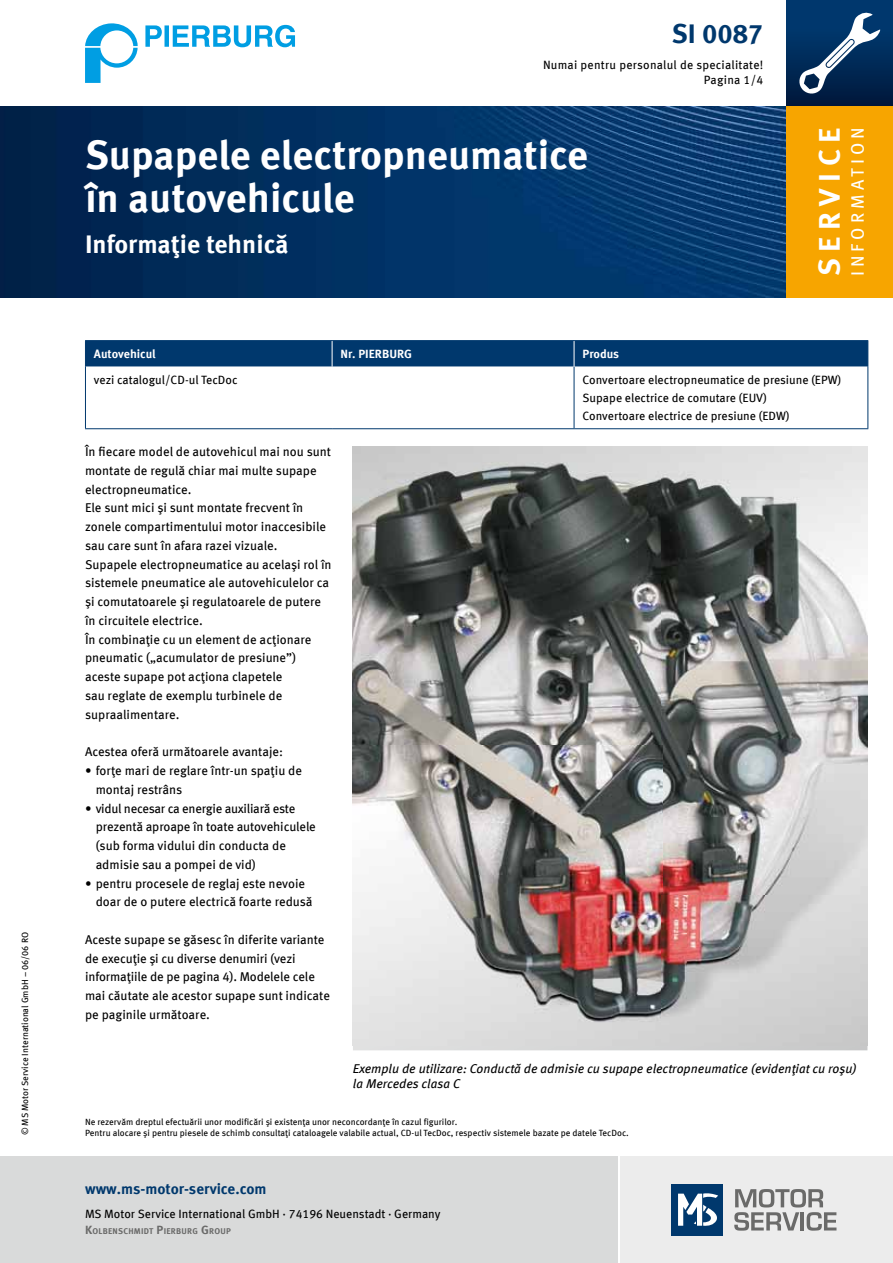
<style>
.page{position:relative;width:893px;height:1263px;background:#fff}
.page>*{position:absolute;margin:0;border:0;box-sizing:border-box;transform-origin:0 0}
.t1{font:700 40.5px/43.5px "Meta OFC";color:#fff}
.t2{font:700 30px "Meta OFC";letter-spacing:.225em;color:#fff}
.t3{font:700 27px "Meta OFC";color:#00386d}
.t4{font:700 25.5px "Meta OFC";color:#fff}
.t5{font:18px "Meta OFC";letter-spacing:.225em;color:#fff}
.t6{font:700 15px "Meta OFC";color:#00386d}
.t7{font:12.75px/18.8px "Meta OFC";letter-spacing:-.005em;color:#000}
.t8{font:italic 12.75px/15px "Meta OFC";color:#000}
.t9{font:12px/18px "Meta OFC";color:#000}
.t10{font:12px/15px "Meta OFC";letter-spacing:.02em;color:#000;text-align:right}
.t11{font:700 12px "Meta OFC";color:#fff}
.t12{font:9px/10.5px "Meta OFC";color:#000}
.t13{font:700 8.4px "Meta OFC";letter-spacing:.03em;color:#6a6a69}
.s1{font-size:12px}
</style>
<div class="page">
<img style="left:0;top:106px;width:787px;height:192px">
<div style="left:621px;top:1157px;width:272px;height:106px;background:#ececec"></div>
<div style="left:0;top:1157px;width:617px;height:106px;background:#d9dada"></div>
<div style="left:672px;top:1184px;width:51px;height:51px;background:#00386d"></div>
<svg style="left:678px;top:1193px;width:40px;height:33px"></svg>
<svg style="left:734px;top:1189px;width:102px;height:42px"></svg>
<svg style="left:85px;top:23px;width:53px;height:60px"></svg>
<svg style="left:145px;top:25px;width:150px;height:22px"></svg>
<img style="left:353px;top:446px;width:514px;height:600px">
<div style="left:787px;top:0;width:106px;height:106px;background:linear-gradient(to bottom,#003e78,#001a3f)"></div>
<svg style="left:798px;top:12px;width:82px;height:83px"></svg>
<div style="left:787px;top:106px;width:106px;height:192px;background:#f7a500"></div>
<hr style="left:85px;top:428px;width:247px;height:1px;background:#00386d">
<hr style="left:332px;top:428px;width:242px;height:1px;background:#00386d">
<hr style="left:85px;top:340px;width:247px;height:1px;background:#00386d">
<hr style="left:332px;top:340px;width:242px;height:1px;background:#00386d">
<hr style="left:574px;top:340px;width:294px;height:1px;background:#00386d">
<hr style="left:85px;top:367px;width:1px;height:61px;background:#00386d">
<hr style="left:574px;top:367px;width:1px;height:61px;background:#00386d">
<hr style="left:574px;top:428px;width:294px;height:1px;background:#00386d">
<div style="left:85px;top:341px;width:783px;height:26px;background:#00386d"></div>
<hr style="left:867px;top:367px;width:1px;height:61px;background:#00386d">
<p class="t12" style="left:20px;top:1135px;width:205px;rotate:-90deg">© MS Motor Service International GmbH – 06/06 RO</p>
<h3 class="t3" style="left:672px;top:16px;width:93px">SI 0087</h3>
<p class="t10" style="left:543px;top:57px;width:222px">Numai pentru personalul de specialitate!<br>Pagina 1/4</p>
<h1 class="t1" style="left:85px;top:133px;width:505px">Supapele electropneumatice în autovehicule</h1>
<h3 class="t4" style="left:85px;top:228px;width:205px">Informaţie tehnică</h3>
<h2 class="t2" style="left:810px;top:276px;width:150px;rotate:-90deg">SERVICE</h2>
<h3 class="t5" style="left:846px;top:276px;width:150px;rotate:-90deg">INFORMATION</h3>
<p class="t11" style="left:94px;top:346px;width:63px">Autovehicul</p>
<p class="t11" style="left:341px;top:346px;width:73px">Nr. PIERBURG</p>
<p class="t11" style="left:583px;top:346px;width:38px">Produs</p>
<p class="t9" style="left:94px;top:371px;width:145px">vezi catalogul/CD-ul TecDoc</p>
<p class="t9" style="left:583px;top:371px;width:260px">Convertoare electropneumatice de presiune (EPW)<br>Supape electrice de comutare (EuV)<br>Convertoare electrice de presiune (EDW)</p>
<p class="t7" style="left:85px;top:442px;width:248px">În fiecare model de autovehicul mai nou sunt montate de regulă chiar mai multe supape electropneumatice.<br>Ele sunt mici şi sunt montate frecvent în zonele compartimentului motor inaccesibile sau care sunt în afara razei vizuale.<br>Supapele electropneumatice au acelaşi rol în sistemele pneumatice ale autovehiculelor ca şi comutatoarele şi regulatoarele de putere în circuitele electrice.<br>În combinaţie cu un element de acţionare pneumatic („acumulator de presiune”) aceste supape pot acţiona clapetele<br>sau reglate de exemplu turbinele de supraalimentare.</p>
<p class="t7" style="left:85px;top:742px;width:199px">Acestea oferă următoarele avantaje:</p>
<p class="t7" style="left:96px;top:761px;width:208px;text-indent:-11px">• forţe mari de reglare într-un spaţiu de montaj restrâns</p>
<p class="t7" style="left:96px;top:799px;width:222px;text-indent:-11px">• vidul necesar ca energie auxiliară este prezentă aproape în toate autovehiculele (sub forma vidului din conducta de admisie sau a pompei de vid)</p>
<p class="t7" style="left:96px;top:874px;width:218px;text-indent:-11px">• pentru procesele de reglaj este nevoie doar de o putere electrică foarte redusă</p>
<p class="t7" style="left:85px;top:930px;width:246px">Aceste supape se găsesc în diferite variante de execuţie şi cu diverse denumiri (vezi informaţiile de pe pagina 4). Modelele cele mai căutate ale acestor supape sunt indicate pe paginile următoare.</p>
<p class="t8" style="left:353px;top:1061px;width:505px">Exemplu de utilizare: Conductă de admisie cu supape electropneumatice (evidenţiat cu roşu) la Mercedes clasa C</p>
<p class="t12" style="left:85px;top:1117px;width:545px">Ne rezervăm dreptul efectuării unor modificări şi existenţa unor neconcordanţe în cazul figurilor.<br>Pentru alocare şi pentru piesele de schimb consultaţi cataloagele valabile actual, CD-ul TecDoc, respectiv sistemele bazate pe datele TecDoc.</p>
<p class="t6" style="left:85px;top:1179px;width:183px">www.ms-motor-service.com</p>
<p class="t9" style="left:85px;top:1204px;width:357px">MS Motor Service International GmbH · 74196 Neuenstadt · Germany</p>
<p class="t13" style="left:85px;top:1226px;width:147px"><span class="s1">K</span>OLBENSCHMIDT <span class="s1">P</span>IERBURG <span class="s1">G</span>ROUP</p>
</div>
